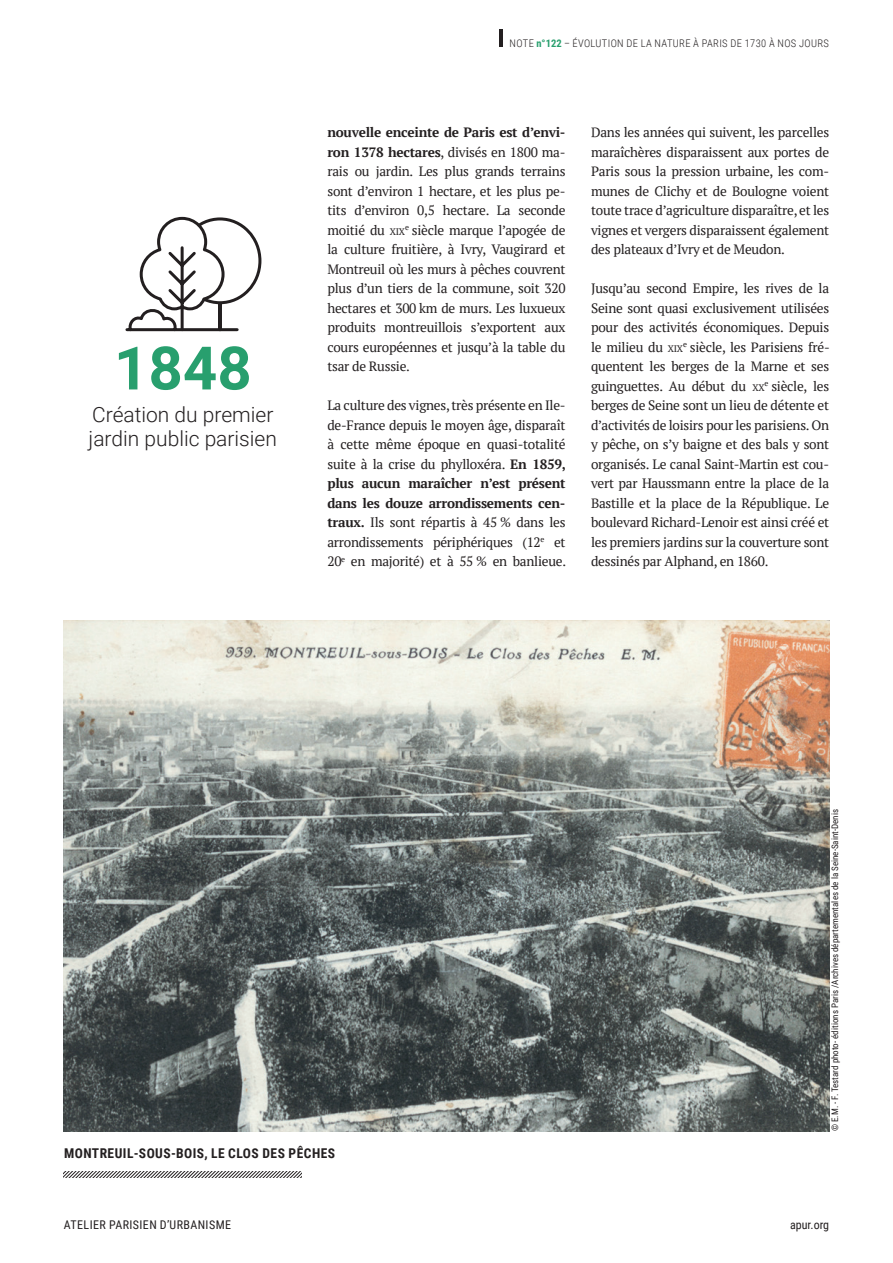
<style>
.page{position:relative;width:893px;height:1263px;background:#fff}
.page>*{position:absolute;margin:0;border:0;box-sizing:border-box;transform-origin:0 0}
.t1{font:700 60px "Roboto";color:#289f6e}
.t2{font:300 21px/24px "Roboto";color:#231f20}
.t3{font:13.5px/19.5px "PT Serif";letter-spacing:-.02em;color:#231f20;text-align:justify}
.t4{font:700 13.5px "Roboto Condensed";letter-spacing:.035em;color:#231f20}
.t5{font:12px "Roboto Condensed";letter-spacing:.035em;color:#231f20}
.t6{font:300 10.5px "Roboto Condensed";letter-spacing:.035em;color:#231f20}
.t7{font:9px "Roboto Condensed";color:#231f20}
.s1{font-weight:700;color:#289f6e}
.s2{font-weight:700}
.s3{font-size:9.45px}
</style>
<div class="page">
<hr style="left:499px;top:30px;width:3px;height:17px;background:#231f20">
<img style="left:64px;top:621px;width:765px;height:510px">
<svg style="left:64px;top:1171px;width:238px;height:7px"></svg>
<svg style="left:125px;top:217px;width:115px;height:114px"></svg>
<h1 class="t1" style="left:114px;top:326px;width:139px">1848</h1>
<h2 class="t2" style="left:89px;top:402px;width:190px">Création du premier jardin public parisien</h2>
<p class="t6" style="left:510px;top:36px;width:321px">NOTE <span class="s1">n°122</span> – ÉVOLUTION DE LA NATURE À PARIS DE 1730 À NOS JOURS</p>
<p class="t3" style="left:327px;top:123px;width:240px"><span class="s2">nouvelle enceinte de Paris est d’envi&shy;ron 1378 hectares</span>, divisés en 1800 ma&shy;rais ou jardin. Les plus grands terrains sont d’environ 1 hectare, et les plus pe&shy;tits d’environ 0,5 hectare. La seconde moitié du <span class="s3">XIX</span><sup>e</sup> siècle marque l’apogée de la culture fruitière, à Ivry, Vaugirard et Montreuil où les murs à pêches couvrent plus d’un tiers de la commune, soit 320 hectares et 300 km de murs. Les luxueux produits montreuillois s’exportent aux cours européennes et jusqu’à la table du tsar de Russie.</p>
<p class="t3" style="left:327px;top:396px;width:240px">La culture des vignes, très présente en Ile&shy;de-France depuis le moyen âge, disparaît à cette même époque en quasi-totalité suite à la crise du phylloxéra. <span class="s2">En 1859, plus aucun maraîcher n’est présent dans les douze arrondissements cen&shy;traux.</span> Ils sont répartis à 45 % dans les arrondissements périphériques (12<sup>e</sup> et 20<sup>e</sup> en majorité) et à 55 % en banlieue.</p>
<p class="t3" style="left:591px;top:123px;width:240px">Dans les années qui suivent, les parcelles maraîchères disparaissent aux portes de Paris sous la pression urbaine, les com&shy;munes de Clichy et de Boulogne voient toute trace d’agriculture disparaître, et les vignes et vergers disparaissent également des plateaux d’Ivry et de Meudon.</p>
<p class="t3" style="left:591px;top:279px;width:240px">Jusqu’au second Empire, les rives de la Seine sont quasi exclusivement utilisées pour des activités économiques. Depuis le milieu du <span class="s3">XIX</span><sup>e</sup> siècle, les Parisiens fré&shy;quentent les berges de la Marne et ses guinguettes. Au début du <span class="s3">XX</span><sup>e</sup> siècle, les berges de Seine sont un lieu de détente et d’activités de loisirs pour les parisiens. On y pêche, on s’y baigne et des bals y sont organisés. Le canal Saint-Martin est cou&shy;vert par Haussmann entre la place de la Bastille et la place de la République. Le boulevard Richard-Lenoir est ainsi créé et les premiers jardins sur la couverture sont dessinés par Alphand, en 1860.</p>
<p class="t7" style="left:829px;top:1131px;width:324px;rotate:-90deg">© E.M. - F. Testard photo- éditions Paris /Archives départementales de la Seine-Saint-Denis</p>
<p class="t4" style="left:64px;top:1144px;width:273px">MONTREUIL-SOUS-BOIS, LE CLOS DES PÊCHES</p>
<p class="t5" style="left:64px;top:1216px;width:169px">ATELIER PARISIEN D’URBANISME</p>
<p class="t5" style="left:790px;top:1216px;width:41px">apur.org</p>
</div>
